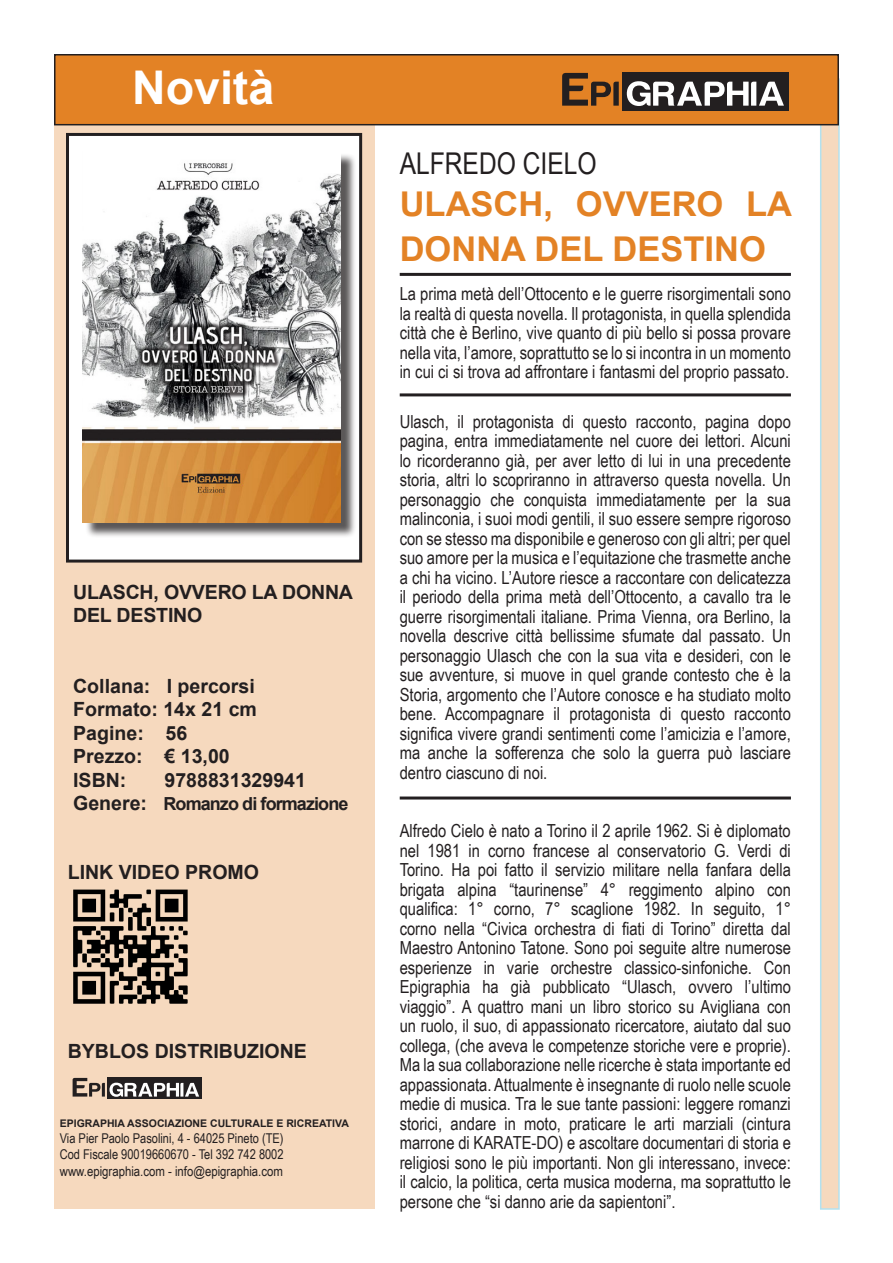
<style>
.page{position:relative;width:893px;height:1263px;background:#fff}
.page>*{position:absolute;margin:0;border:0;box-sizing:border-box;transform-origin:0 0}
.t1{font:700 46.5px "Arial";color:#fff}
.t2{font:700 34.2px/45.2px "Arial";color:#e38225}
.t3{font:30px "Arial Narrow";color:#231f20}
.t4{font:700 19.65px/23.5px "Arial";color:#231f20}
.t5{font:18px/19.5px "Arial Narrow";color:#231f20;text-align:justify}
.t6{font:700 18px "Arial";letter-spacing:-.05em;color:#231f20}
.t7{font:13.5px "Arial Narrow";color:#231f20}
.t8{font:700 10.5px "Arial";color:#231f20}
.s1{font-size:19.65px}
</style>
<div class="page">
<div style="left:54px;top:79px;width:320px;height:1130px;background:#f6d9be"></div>
<svg style="left:820px;top:78px;width:20px;height:1132px;background:#e9dac7"></svg>
<div style="left:55px;top:55px;width:783px;height:70px;background:#e38225"></div>
<div style="left:54px;top:54px;width:785px;height:71px;border:2px solid #231f20"></div>
<div style="left:622px;top:72px;width:166px;height:38px;background:#231f20"></div>
<svg style="left:627px;top:81px;width:157px;height:25px"></svg>
<svg style="left:562px;top:73px;width:57px;height:33px"></svg>
<div style="left:107px;top:1077px;width:95px;height:22px;background:#231f20"></div>
<svg style="left:73px;top:1078px;width:126px;height:19px"></svg>
<hr style="left:400px;top:273px;width:391px;height:3px;background:#231f20">
<hr style="left:400px;top:393px;width:391px;height:3px;background:#231f20">
<hr style="left:400px;top:796px;width:391px;height:3px;background:#231f20">
<img style="left:73px;top:889px;width:115px;height:115px">
<div style="left:68px;top:134px;width:293px;height:427px;background:#fff"></div>
<div style="left:66px;top:133px;width:296px;height:429px;border:3px solid #231f20"></div>
<div style="left:85px;top:153px;width:271px;height:385px;background:#231f20;opacity:.75"></div>
<img style="left:83px;top:153px;width:258px;height:369px">
<p class="t1" style="left:132px;top:55px;width:144px">Novità</p>
<p class="t4" style="left:73px;top:580px;width:281px">ULASCH, OVVERO LA DONNA<br>DEL DESTINO</p>
<p class="t4" style="left:73px;top:674px;width:183px">Collana: I percorsi</p>
<p class="t4" style="left:73px;top:698px;width:185px">Formato: 14x 21 cm</p>
<p class="t4" style="left:73px;top:721px;width:116px">Pagine: 56</p>
<p class="t4" style="left:73px;top:745px;width:158px">Prezzo: € 13,00</p>
<p class="t4" style="left:73px;top:768px;width:55px">ISBN:</p>
<p class="t4" style="left:165px;top:768px;width:143px">9788831329941</p>
<p class="t6" style="left:73px;top:791px;width:277px"><span class="s1">Genere:</span> Romanzo di formazione</p>
<p class="t4" style="left:68px;top:860px;width:193px">LINK VIDEO PROMO</p>
<p class="t4" style="left:68px;top:1039px;width:241px">BYBLOS DISTRIBUZIONE</p>
<p class="t8" style="left:60px;top:1116px;width:291px">EPIGRAPHIA ASSOCIAZIONE CULTURALE E RICREATIVA</p>
<p class="t7" style="left:60px;top:1128px;width:225px">Via Pier Paolo Pasolini, 4 - 64025 Pineto (TE)</p>
<p class="t7" style="left:60px;top:1145px;width:225px">Cod Fiscale 90019660670 - Tel 392 742 8002</p>
<p class="t7" style="left:60px;top:1161px;width:225px">www.epigraphia.com - info@epigraphia.com</p>
<p class="t3" style="left:400px;top:141px;width:198px">ALFREDO CIELO</p>
<p class="t2" style="left:400px;top:182px;width:394px">ULASCH, OVVERO LA<br>DONNA DEL DESTINO</p>
<p class="t5" style="left:400px;top:283px;width:393px">La prima metà dell’Ottocento e le guerre risorgimentali sono la realtà di questa novella. Il protagonista, in quella splendida città che è Berlino, vive quanto di più bello si possa provare nella vita, l’amore, soprattutto se lo si incontra in un momento in cui ci si trova ad affrontare i fantasmi del proprio passato.</p>
<p class="t5" style="left:400px;top:411px;width:393px">Ulasch, il protagonista di questo racconto, pagina dopo pagina, entra immediatamente nel cuore dei lettori. Alcuni lo ricorderanno già, per aver letto di lui in una precedente storia, altri lo scopriranno in attraverso questa novella. Un personaggio che conquista immediatamente per la sua malinconia, i suoi modi gentili, il suo essere sempre rigoroso con se stesso ma disponibile e generoso con gli altri; per quel suo amore per la musica e l’equitazione che trasmette anche a chi ha vicino. L’Autore riesce a raccontare con delicatezza il periodo della prima metà dell’Ottocento, a cavallo tra le guerre risorgimentali italiane. Prima Vienna, ora Berlino, la novella descrive città bellissime sfumate dal passato. Un personaggio Ulasch che con la sua vita e desideri, con le sue avventure, si muove in quel grande contesto che è la Storia, argomento che l’Autore conosce e ha studiato molto bene. Accompagnare il protagonista di questo racconto significa vivere grandi sentimenti come l’amicizia e l’amore, ma anche la sofferenza che solo la guerra può lasciare dentro ciascuno di noi.</p>
<p class="t5" style="left:400px;top:820px;width:393px">Alfredo Cielo è nato a Torino il 2 aprile 1962. Si è diplomato nel 1981 in corno francese al conservatorio G. Verdi di Torino. Ha poi fatto il servizio militare nella fanfara della brigata alpina “taurinense” 4° reggimento alpino con qualifica: 1° corno, 7° scaglione 1982. In seguito, 1° corno nella “Civica orchestra di fiati di Torino” diretta dal Maestro Antonino Tatone. Sono poi seguite altre numerose esperienze in varie orchestre classico-sinfoniche. Con Epigraphia ha già pubblicato “Ulasch, ovvero l’ultimo viaggio”. A quattro mani un libro storico su Avigliana con un ruolo, il suo, di appassionato ricercatore, aiutato dal suo collega, (che aveva le competenze storiche vere e proprie).<br>Ma la sua collaborazione nelle ricerche è stata importante ed appassionata. Attualmente è insegnante di ruolo nelle scuole medie di musica. Tra le sue tante passioni: leggere romanzi storici, andare in moto, praticare le arti marziali (cintura marrone di KARATE-DO) e ascoltare documentari di storia e religiosi sono le più importanti. Non gli interessano, invece: il calcio, la politica, certa musica moderna, ma soprattutto le persone che “si danno arie da sapientoni”.</p>
</div>
